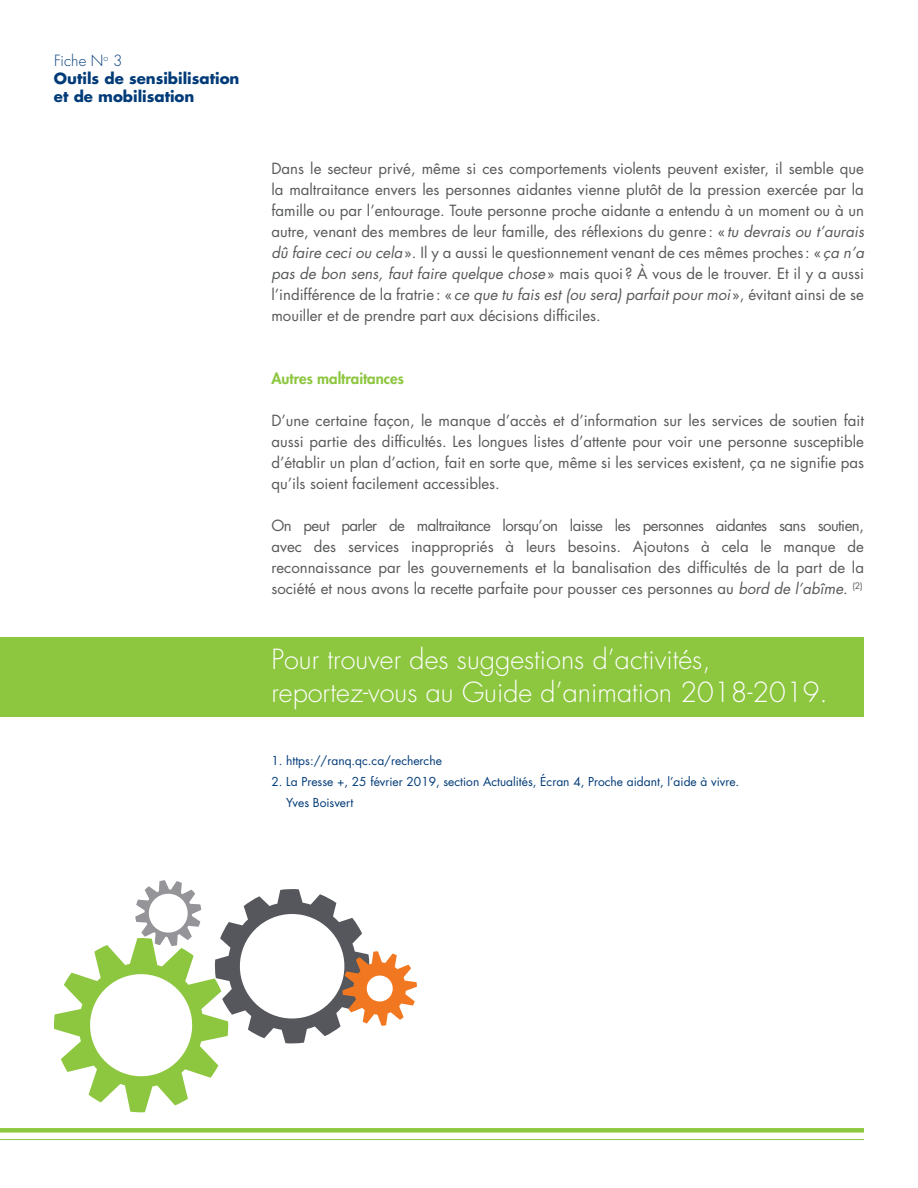
<style>
.page{position:relative;width:918px;height:1188px;background:#fff}
.page>*{position:absolute;margin:0;border:0;box-sizing:border-box;transform-origin:0 0}
.t1{font:300 27px/33px "Futura Std";color:#fff}
.t2{font:15px/21px "Futura";color:#58595b;text-align:justify}
.t3{font:700 15px/18px "Futura Std";color:#003b78}
.t4{font:800 15px "Futura";color:#8dc63f}
.t5{font:12px/21px "Futura";color:#003b78}
.s1{font-weight:300}
.s2{font-style:italic}
</style>
<div class="page">
<div style="left:0;top:637px;width:864px;height:80px;background:#8dc63f"></div>
<div style="left:0;top:1128px;width:864px;height:5px;background:#8dc63f"></div>
<hr style="left:0;top:1139px;width:864px;height:1px;background:#8dc63f">
<svg style="left:54px;top:880px;width:363px;height:232px"></svg>
<p class="t3" style="left:54px;top:52px;width:187px"><span class="s1">Fiche N</span><sup>o</sup> <span class="s1">3<br></span>Outils de sensibilisation et de mobilisation</p>
<p class="t2" style="left:271px;top:158px;width:594px">Dans le secteur privé, même si ces comportements violents peuvent exister, il semble que la maltraitance envers les personnes aidantes vienne plutôt de la pression exercée par la famille ou par l’entourage. Toute personne proche aidante a entendu à un moment ou à un autre, venant des membres de leur famille, des réflexions du genre: «<span class="s2">tu devrais ou t’aurais dû faire ceci ou cela</span>». Il y a aussi le questionnement venant de ces mêmes proches: « <span class="s2">ça n’a pas de bon sens, faut faire quelque chose</span>» mais quoi ? À vous de le trouver. Et il y a aussi l’indifférence de la fratrie: «<span class="s2">ce que tu fais est (ou sera) parfait pour moi</span>», évitant ainsi de se mouiller et de prendre part aux décisions difficiles.</p>
<p class="t4" style="left:271px;top:368px;width:134px">Autres maltraitances</p>
<p class="t2" style="left:271px;top:410px;width:594px">D’une certaine façon, le manque d’accès et d’information sur les services de soutien fait aussi partie des difficultés. Les longues listes d’attente pour voir une personne susceptible d’établir un plan d’action, fait en sorte que, même si les services existent, ça ne signifie pas qu’ils soient facilement accessibles.</p>
<p class="t2" style="left:271px;top:515px;width:594px">On peut parler de maltraitance lorsqu’on laisse les personnes aidantes sans soutien, avec des services inappropriés à leurs besoins. Ajoutons à cela le manque de reconnaissance par les gouvernements et la banalisation des difficultés de la part de la société et nous avons la recette parfaite pour pousser ces personnes au <span class="s2">bord de l’abîme</span>. <sup>(2)</sup></p>
<h1 class="t1" style="left:271px;top:643px;width:558px">Pour trouver des suggestions d’activités, reportez-vous au Guide d’animation 2018-2019.</h1>
<p class="t5" style="left:271px;top:750px;width:172px">1. https://ranq.qc.ca/recherche</p>
<p class="t5" style="left:286px;top:771px;width:455px;text-indent:-15px">2. La Presse +, 25 février 2019, section Actualités, Écran 4, Proche aidant, l’aide à vivre.<br>Yves Boisvert</p>
</div>
